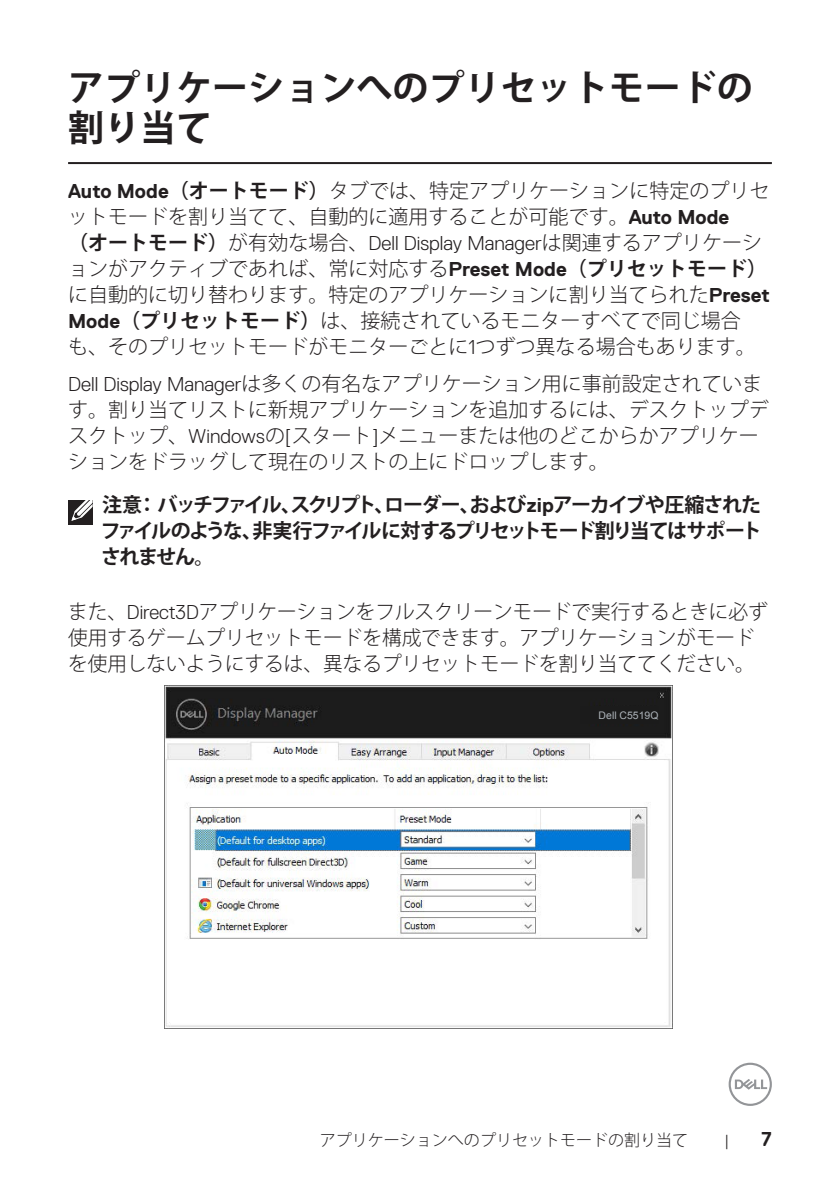
<style>
.page{position:relative;width:840px;height:1191px;background:#fff}
.page>*{position:absolute;margin:0;border:0;box-sizing:border-box;transform-origin:0 0}
.Head_1{font:700 36px/40px "Koz Go Pro";color:#231f20}
.Paragraph{font:300 20px/26px "Koz Go Pro";color:#231f20}
.Note{font:700 20px/26px "Koz Go Pro";letter-spacing:-.09em;color:#231f20;text-align:justify}
.t1{font:300 16px "Koz Go Pro";color:#231f20}
.t2{font:10.4px "Arial";color:#aeb4ba}
.s1{font-family:"Dell Replica";font-weight:700}
.s2{font-weight:700}
.s3{font-family:"Dell Replica"}
.s4{font-family:"Dell Replica";font-weight:700;font-size:20px}
</style>
<div class="page">
<svg style="left:728px;top:1062px;width:43px;height:44px"></svg>
<hr style="left:68px;top:162px;width:703px;height:2px;background:#231f20">
<img style="left:164px;top:686px;width:508px;height:342px">
<div style="left:580px;top:706px;width:77px;height:18px;background:#1b1b1b"></div>
<div style="left:68px;top:500px;width:24px;height:24px;background:#231f20"></div>
<svg style="left:71px;top:500px;width:22px;height:22px"></svg>
<p class="Head_1" style="left:68px;top:70px;width:685px">アプリケーションへのプリセットモードの割り当て</p>
<p class="Paragraph" style="left:68px;top:178px;width:702px"><span class="s1">Auto Mode</span><span class="s2">（オートモード）</span>タブでは、特定アプリケーションに特定のプリセットモードを割り当てて、自動的に適用することが可能です。<span class="s1">Auto Mode<br></span><span class="s2">（オートモード）</span>が有効な場合、<span class="s3">Dell Display Manager</span>は関連するアプリケーションがアクティブであれば、常に対応する<span class="s1">Preset Mode</span><span class="s2">（プリセットモード）</span>に自動的に切り替わります。特定のアプリケーションに割り当てられた<span class="s1">Preset Mode</span><span class="s2">（プリセットモード）</span>は、接続されているモニターすべてで同じ場合<br>も、そのプリセットモードがモニターごとに<span class="s3">1</span>つずつ異なる場合もあります。</p>
<p class="Paragraph" style="left:68px;top:371px;width:701px"><span class="s3">Dell Display Manager</span>は多くの有名なアプリケーション用に事前設定されています。割り当てリストに新規アプリケーションを追加するには、デスクトップデスクトップ、<span class="s3">Windows</span>の<span class="s3">[</span>スタート<span class="s3">]</span>メニューまたは他のどこからかアプリケーションをドラッグして現在のリストの上にドロップします。</p>
<p class="Note" style="left:101px;top:493px;width:662px">注意：バッチファイル、スクリプト、ローダー、および<span class="s3">zip</span>アーカイブや圧縮されたファイルのような、非実行ファイルに対するプリセットモード割り当てはサポートされません。</p>
<p class="Paragraph" style="left:68px;top:598px;width:700px">また、<span class="s3">Direct3D</span>アプリケーションをフルスクリーンモードで実行するときに必ず使用するゲームプリセットモードを構成できます。アプリケーションがモードを使用しないようにするは、異なるプリセットモードを割り当ててください。</p>
<p class="t2" style="left:598px;top:708px;width:61px">Dell C5519Q</p>
<p class="t1" style="left:319px;top:1129px;width:453px">アプリケーションへのプリセットモードの割り当て　　<span class="s3">|</span>　　<span class="s4">7</span></p>
</div>
